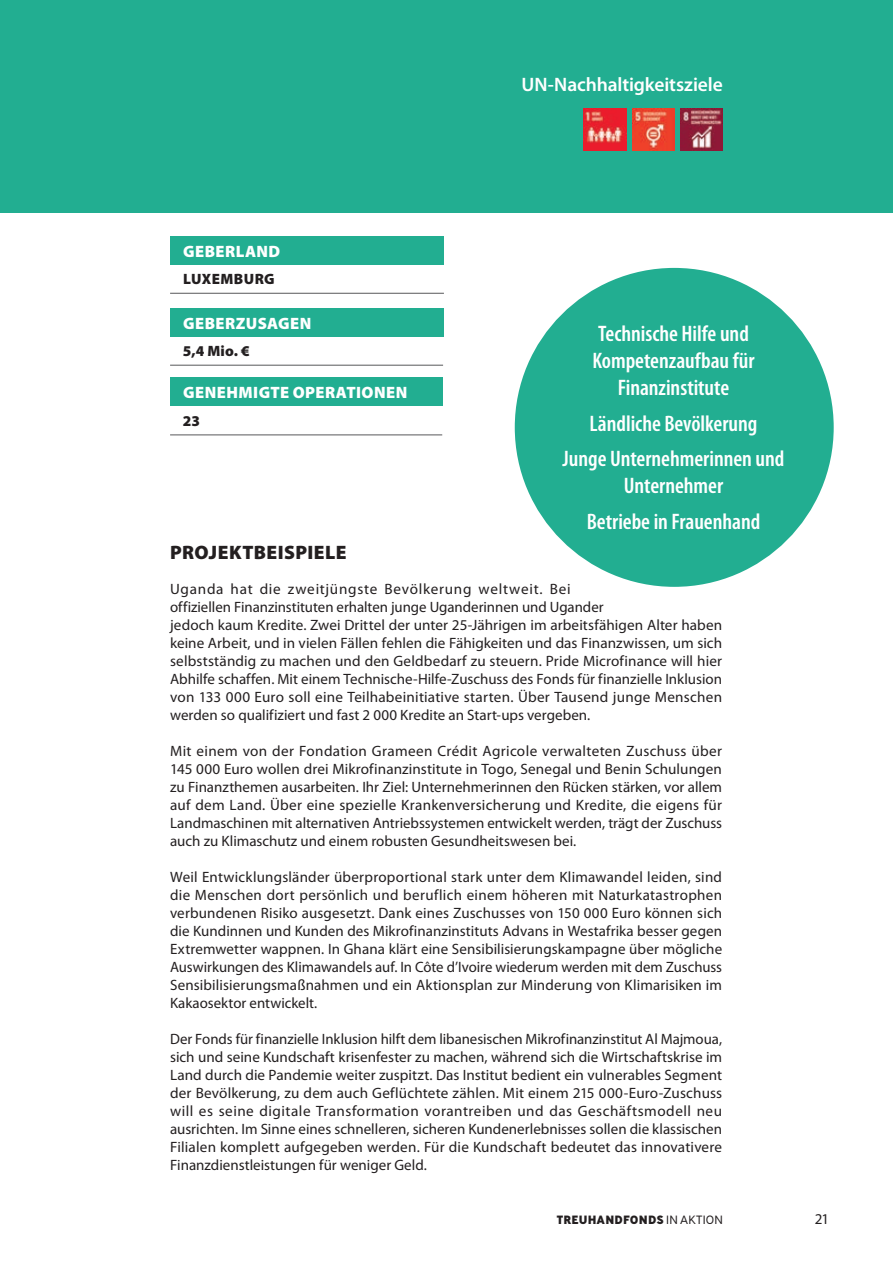
<style>
.page{position:relative;width:893px;height:1263px;background:#fff}
.page>*{position:absolute;margin:0;border:0;box-sizing:border-box;transform-origin:0 0}
.TEXT_BUBBLES{font:600 condensed 22.5px/27px "Myriad Pro";color:#fff;text-align:center}
.TITRE_BUBBLES{font:600 19.5px "Myriad Pro";letter-spacing:-.005em;color:#fff}
.SOUS_TITRES{font:900 19.5px "Myriad Pro";letter-spacing:.02em;color:#231f20}
.texte{font:900 16.5px "Myriad Pro";letter-spacing:.03em;color:#fff}
.TEXTE{font:15px/18px "Myriad Pro";letter-spacing:.005em;color:#231f20;text-align:justify}
.texte-2{font:900 15px "Myriad Pro";letter-spacing:.02em;color:#231f20}
.t1{font:800 12px "Ministry";letter-spacing:.01em;color:#231f20}
.s1{font-weight:300}
</style>
<div class="page">
<div style="left:515px;top:268px;width:319px;height:319px;background:#22ae91;border-radius:50%"></div>
<div style="left:170px;top:308px;width:273px;height:29px;background:#22ae91"></div>
<hr style="left:170px;top:365px;width:273px;height:1px;background:#57585a">
<div style="left:170px;top:236px;width:274px;height:29px;background:#22ae91"></div>
<hr style="left:170px;top:293px;width:274px;height:1px;background:#57585a">
<div style="left:170px;top:378px;width:272px;height:28px;background:#22ae91"></div>
<hr style="left:170px;top:434px;width:272px;height:1px;background:#57585a">
<div style="left:0;top:0;width:893px;height:213px;background:#22ae91"></div>
<img style="left:584px;top:108px;width:42px;height:43px">
<img style="left:632px;top:108px;width:43px;height:43px">
<img style="left:680px;top:108px;width:43px;height:43px">
<p class="texte" style="left:183px;top:242px;width:99px">GEBERLAND</p>
<p class="texte-2" style="left:183px;top:270px;width:93px">LUXEMBURG</p>
<p class="texte" style="left:183px;top:314px;width:130px">GEBERZUSAGEN</p>
<p class="texte-2" style="left:183px;top:342px;width:68px">5,4 Mio. €</p>
<p class="texte" style="left:183px;top:383px;width:226px">GENEHMIGTE OPERATIONEN</p>
<p class="texte-2" style="left:183px;top:412px;width:19px">23</p>
<p class="TITRE_BUBBLES" style="left:522px;top:73px;width:203px">UN-Nachhaltigkeitsziele</p>
<p class="TEXT_BUBBLES" style="left:592px;top:321px;width:164px">Technische Hilfe und<br>Kompetenzaufbau für<br>Finanzinstitute</p>
<p class="TEXT_BUBBLES" style="left:590px;top:410px;width:169px">Ländliche Bevölkerung</p>
<p class="TEXT_BUBBLES" style="left:563px;top:446px;width:223px">Junge Unternehmerinnen und<br>Unternehmer</p>
<p class="TEXT_BUBBLES" style="left:587px;top:508px;width:175px">Betriebe in Frauenhand</p>
<p class="SOUS_TITRES" style="left:170px;top:541px;width:178px">PROJEKTBEISPIELE</p>
<p class="TEXTE" style="left:170px;top:580px;width:554px;text-align:left">Uganda hat die zweitjüngste Bevölkerung weltweit. Bei<br>offiziellen Finanzinstituten erhalten junge Uganderinnen und Ugander<br>jedoch kaum Kredite. Zwei Drittel der unter 25-Jährigen im arbeitsfähigen Alter haben keine Arbeit, und in vielen Fällen fehlen die Fähigkeiten und das Finanzwissen, um sich selbstständig zu machen und den Geldbedarf zu steuern. Pride Microfinance will hier Abhilfe schaffen. Mit einem Technische-Hilfe-Zuschuss des Fonds für finanzielle Inklusion von 133 000 Euro soll eine Teilhabeinitiative starten. Über Tausend junge Menschen werden so qualifiziert und fast 2 000 Kredite an Start-ups vergeben.</p>
<p class="TEXTE" style="left:170px;top:742px;width:554px">Mit einem von der Fondation Grameen Crédit Agricole verwalteten Zuschuss über 145 000 Euro wollen drei Mikrofinanzinstitute in Togo, Senegal und Benin Schulungen zu Finanzthemen ausarbeiten. Ihr Ziel: Unternehmerinnen den Rücken stärken, vor allem auf dem Land. Über eine spezielle Krankenversicherung und Kredite, die eigens für Landmaschinen mit alternativen Antriebssystemen entwickelt werden, trägt der Zuschuss auch zu Klimaschutz und einem robusten Gesundheitswesen bei.</p>
<p class="TEXTE" style="left:170px;top:868px;width:554px">Weil Entwicklungsländer überproportional stark unter dem Klimawandel leiden, sind die Menschen dort persönlich und beruflich einem höheren mit Naturkatastrophen verbundenen Risiko ausgesetzt. Dank eines Zuschusses von 150 000 Euro können sich die Kundinnen und Kunden des Mikrofinanzinstituts Advans in Westafrika besser gegen Extremwetter wappnen. In Ghana klärt eine Sensibilisierungskampagne über mögliche Auswirkungen des Klimawandels auf. In Côte d’Ivoire wiederum werden mit dem Zuschuss Sensibilisierungsmaßnahmen und ein Aktionsplan zur Minderung von Klimarisiken im Kakaosektor entwickelt.</p>
<p class="TEXTE" style="left:170px;top:1030px;width:554px">Der Fonds für finanzielle Inklusion hilft dem libanesischen Mikrofinanzinstitut Al Majmoua, sich und seine Kundschaft krisenfester zu machen, während sich die Wirtschaftskrise im Land durch die Pandemie weiter zuspitzt. Das Institut bedient ein vulnerables Segment der Bevölkerung, zu dem auch Geflüchtete zählen. Mit einem 215 000-Euro-Zuschuss will es seine digitale Transformation vorantreiben und das Geschäftsmodell neu ausrichten. Im Sinne eines schnelleren, sicheren Kundenerlebnisses sollen die klassischen Filialen komplett aufgegeben werden. Für die Kundschaft bedeutet das innovativere Finanzdienstleistungen für weniger Geld.</p>
<p class="t1" style="left:557px;top:1212px;width:167px">TREUHANDFONDS <span class="s1">IN AKTION</span></p>
<p class="TEXTE" style="left:815px;top:1210px;width:16px">21</p>
</div>
